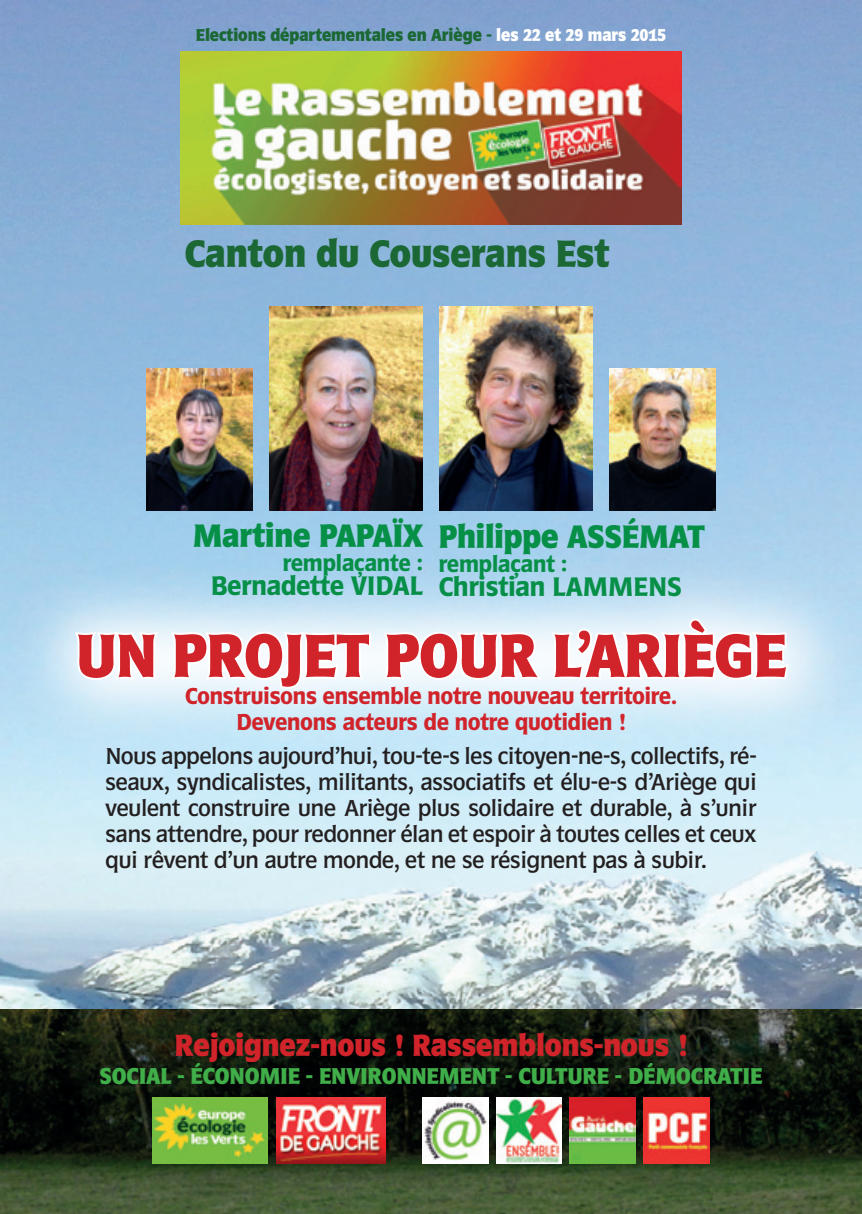
<style>
.page{position:relative;width:862px;height:1214px;background:#fff}
.page>*{position:absolute;margin:0;border:0;box-sizing:border-box;transform-origin:0 0}
.t1{font:700 64px "Brasil";color:#d1232a}
.t2{font:700 40px "Brasil";color:#1b6835}
.t3{font:700 34px "Brasil";color:#068f47}
.t4{font:700 32px "Brasil";color:#d1232a}
.t5{font:600 28px "Brasil";color:#068f47}
.t6{font:24px/26px "Brasil Kraeftig";color:#231f20;text-align:justify}
.t7{font:600 24px/26px "Brasil";color:#d1232a;text-align:center}
.t8{font:700 24px "Brasil";color:#40ae49}
.t9{font:600 24px "Brasil";color:#068f47}
.t10{font:700 18px "Brasil";color:#1b6835}
.s1{color:#fff}
</style>
<div class="page">
<img style="left:0;top:1008px;width:862px;height:205px">
<img style="left:0;top:0;width:862px;height:1008px">
<img style="left:181px;top:51px;width:500px;height:173px">
<svg style="left:8px;top:552px;width:854px;height:212px;background:#c3e2f4"></svg>
<svg style="left:71px;top:629px;width:90px;height:53px"></svg>
<svg style="left:167px;top:629px;width:206px;height:61px"></svg>
<svg style="left:380px;top:615px;width:411px;height:67px"></svg>
<img style="left:422px;top:1097px;width:66px;height:66px">
<img style="left:153px;top:1097px;width:114px;height:66px">
<img style="left:276px;top:1097px;width:110px;height:66px">
<img style="left:496px;top:1097px;width:66px;height:66px">
<img style="left:643px;top:1097px;width:66px;height:66px">
<img style="left:570px;top:1097px;width:65px;height:66px">
<img style="left:269px;top:306px;width:154px;height:204px">
<img style="left:439px;top:306px;width:153px;height:204px">
<img style="left:609px;top:368px;width:106px;height:142px">
<img style="left:147px;top:368px;width:106px;height:142px">
<p class="t10" style="left:196px;top:25px;width:472px">Elections départementales en Ariège - <span class="s1">les 22 et 29 mars 2015</span></p>
<h2 class="t2" style="left:185px;top:232px;width:426px">Canton du Couserans Est</h2>
<h3 class="t3" style="left:193px;top:516px;width:231px">Martine PAPAÏX</h3>
<p class="t9" style="left:283px;top:549px;width:141px">remplaçante :</p>
<p class="t5" style="left:210px;top:569px;width:214px">Bernadette VIDAL</p>
<h3 class="t3" style="left:439px;top:518px;width:267px">Philippe ASSÉMAT</h3>
<p class="t9" style="left:439px;top:550px;width:130px">remplaçant :</p>
<p class="t5" style="left:439px;top:571px;width:244px">Christian LAMMENS</p>
<h1 class="t1" style="left:76px;top:620px;width:712px">UN PROJET POUR L’ARIÈGE</h1>
<p class="t7" style="left:185px;top:683px;width:493px">Construisons ensemble notre nouveau territoire.<br>Devenons acteurs de notre quotidien !</p>
<p class="t6" style="left:105px;top:743px;width:652px">Nous appelons aujourd’hui, tou-te-s les citoyen-ne-s, collectifs, ré&shy;seaux, syndicalistes, militants, associatifs et élu-e-s d’Ariège qui veulent construire une Ariège plus solidaire et durable, à s’unir sans attendre, pour redonner élan et espoir à toutes celles et ceux qui rêvent d’un autre monde, et ne se résignent pas à subir.</p>
<h3 class="t4" style="left:174px;top:1027px;width:514px">Rejoignez-nous ! Rassemblons-nous !</h3>
<p class="t8" style="left:100px;top:1062px;width:664px">SOCIAL - ÉCONOMIE - ENVIRONNEMENT - CULTURE - DÉMOCRATIE</p>
</div>
